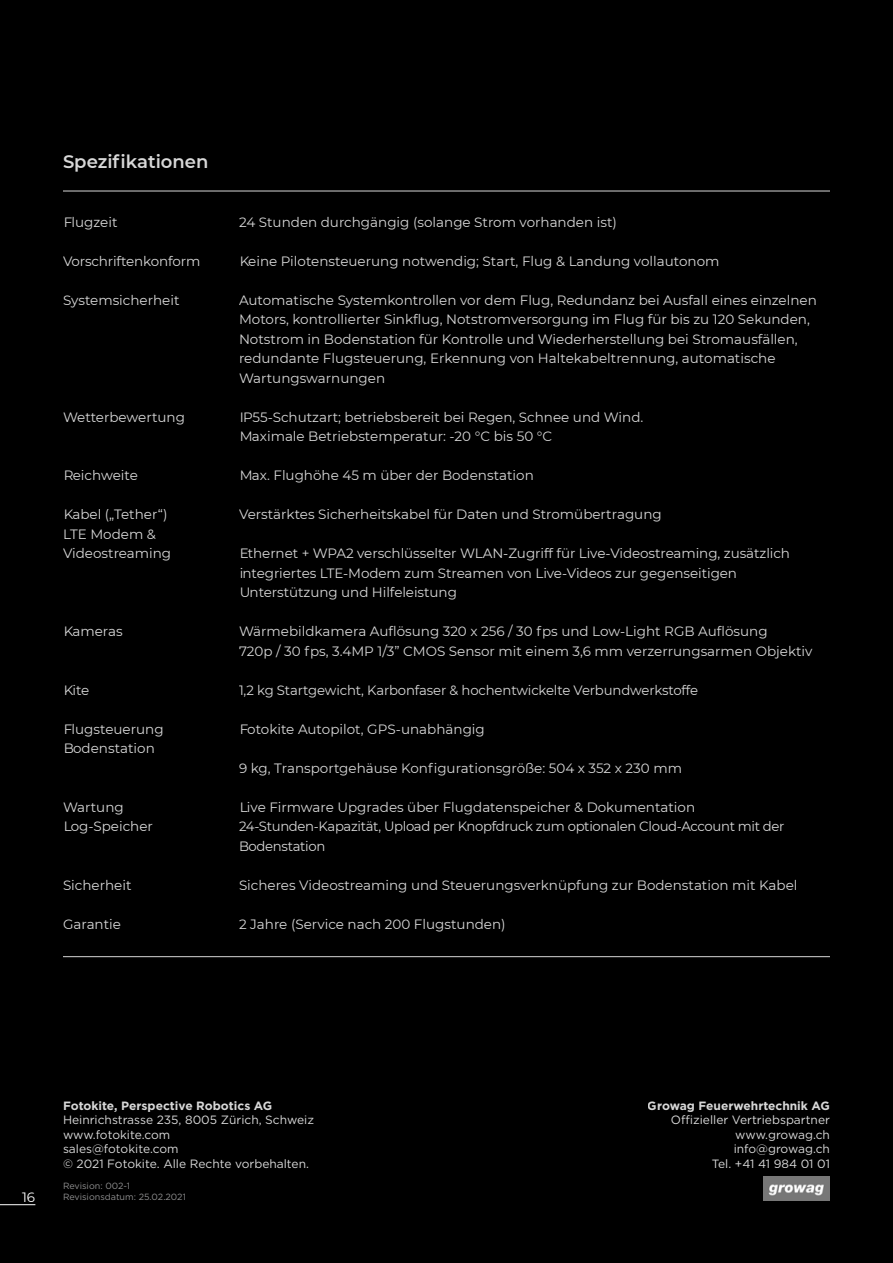
<style>
.page{position:relative;width:893px;height:1263px;background:#000}
.page>*{position:absolute;margin:0;border:0;box-sizing:border-box;transform-origin:0 0}
.t1{font:600 18px "Montserrat";color:#fff}
.t2{font:13.5px/19.5px "Montserrat";color:#fff}
.t3{font:13.5px/19.5px "Montserrat";letter-spacing:-.025em;color:#fff}
.t4{font:12px/14.4px "Gotham";color:#fff}
.t5{font:700 12px "Gotham";color:#fff}
.t6{font:9px/10.8px "Gotham";color:#aaaaab}
</style>
<div class="page">
<hr style="left:63px;top:956px;width:767px;height:1px;background:#fff">
<hr style="left:63px;top:191px;width:767px;height:1px;background:#fff">
<img style="left:764px;top:1177px;width:65px;height:23px">
<hr style="left:0;top:1204px;width:35px;height:1px;background:#fff">
<h1 class="t1" style="left:63px;top:149px;width:147px">Spezifikationen</h1>
<p class="t2" style="left:63px;top:212px;width:56px">Flugzeit</p>
<p class="t2" style="left:239px;top:212px;width:379px">24 Stunden durchgängig (solange Strom vorhanden ist)</p>
<p class="t2" style="left:63px;top:251px;width:139px">Vorschriftenkonform</p>
<p class="t2" style="left:239px;top:251px;width:482px">Keine Pilotensteuerung notwendig; Start, Flug &amp; Landung vollautonom</p>
<p class="t2" style="left:63px;top:290px;width:118px">Systemsicherheit</p>
<p class="t2" style="left:239px;top:290px;width:579px">Automatische Systemkontrollen vor dem Flug, Redundanz bei Ausfall eines einzelnen Motors, kontrollierter Sinkflug, Notstromversorgung im Flug für bis zu 120 Sekunden, Notstrom in Bodenstation für Kontrolle und Wiederherstellung bei Stromausfällen, redundante Flugsteuerung, Erkennung von Haltekabeltrennung, automatische Wartungswarnungen</p>
<p class="t2" style="left:63px;top:407px;width:123px">Wetterbewertung</p>
<p class="t2" style="left:239px;top:407px;width:406px">IP55-Schutzart; betriebsbereit bei Regen, Schnee und Wind.<br>Maximale Betriebstemperatur: -20 °C bis 50 °C</p>
<p class="t2" style="left:63px;top:465px;width:76px">Reichweite</p>
<p class="t2" style="left:239px;top:465px;width:296px">Max. Flughöhe 45 m über der Bodenstation</p>
<p class="t2" style="left:63px;top:504px;width:106px">Kabel („Tether“)</p>
<p class="t2" style="left:239px;top:504px;width:424px">Verstärktes Sicherheitskabel für Daten und Stromübertragung</p>
<p class="t2" style="left:63px;top:524px;width:110px">LTE Modem &amp;<br>Videostreaming</p>
<p class="t2" style="left:239px;top:543px;width:553px">Ethernet + WPA2 verschlüsselter WLAN-Zugriff für Live-Videostreaming, zusätzlich integriertes LTE-Modem zum Streamen von Live-Videos zur gegenseitigen<br>Unterstützung und Hilfeleistung</p>
<p class="t2" style="left:63px;top:621px;width:61px">Kameras</p>
<p class="t2" style="left:239px;top:621px;width:575px">Wärmebildkamera Auflösung 320 x 256 / 30 fps und Low-Light RGB Auflösung<br>720p / 30 fps, 3.4MP 1/3” CMOS Sensor mit einem 3,6 mm verzerrungsarmen Objektiv</p>
<p class="t2" style="left:63px;top:680px;width:28px">Kite</p>
<p class="t2" style="left:239px;top:680px;width:461px">1,2 kg Startgewicht, Karbonfaser &amp; hochentwickelte Verbundwerkstoffe</p>
<p class="t2" style="left:63px;top:719px;width:102px">Flugsteuerung</p>
<p class="t2" style="left:239px;top:719px;width:247px">Fotokite Autopilot, GPS-unabhängig</p>
<p class="t2" style="left:63px;top:738px;width:93px">Bodenstation</p>
<p class="t2" style="left:239px;top:758px;width:444px">9 kg, Transportgehäuse Konfigurationsgröße: 504 x 352 x 230 mm</p>
<p class="t2" style="left:63px;top:797px;width:62px">Wartung</p>
<p class="t2" style="left:239px;top:797px;width:458px">Live Firmware Upgrades über Flugdatenspeicher &amp; Dokumentation</p>
<p class="t2" style="left:63px;top:816px;width:91px">Log-Speicher</p>
<p class="t3" style="left:239px;top:816px;width:547px">24-Stunden-Kapazität, Upload per Knopfdruck zum optionalen Cloud-Account mit der<br>Bodenstation</p>
<p class="t2" style="left:63px;top:875px;width:70px">Sicherheit</p>
<p class="t2" style="left:239px;top:875px;width:560px">Sicheres Videostreaming und Steuerungsverknüpfung zur Bodenstation mit Kabel</p>
<p class="t2" style="left:63px;top:914px;width:60px">Garantie</p>
<p class="t2" style="left:239px;top:914px;width:268px">2 Jahre (Service nach 200 Flugstunden)</p>
<p class="t2" style="left:22px;top:1187px;width:15px">16</p>
<p class="t5" style="left:63px;top:1098px;width:211px">Fotokite, Perspective Robotics AG</p>
<p class="t4" style="left:63px;top:1112px;width:252px">Heinrichstrasse 235, 8005 Zürich, Schweiz www.fotokite.com<br>sales@fotokite.com<br>© 2021 Fotokite. Alle Rechte vorbehalten.</p>
<p class="t6" style="left:63px;top:1180px;width:124px">Revision: 002-1<br>Revisionsdatum: 25.02.2021</p>
<p class="t5" style="left:648px;top:1098px;width:184px">Growag Feuerwehrtechnik AG</p>
<p class="t4" style="left:671px;top:1112px;width:160px;text-align:right">Offizieller Vertriebspartner www.growag.ch info@growag.ch<br>Tel. +41 41 984 01 01</p>
</div>
